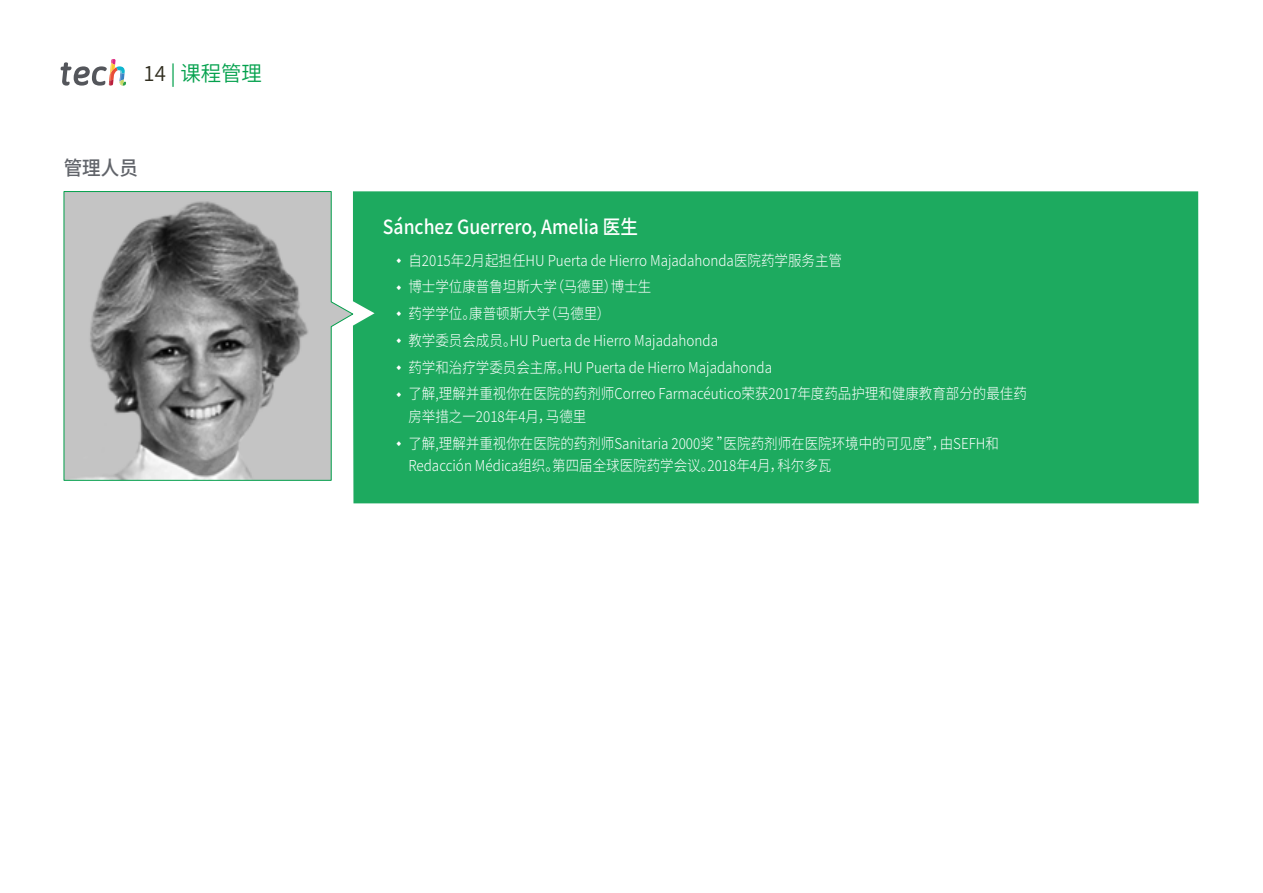
<style>
.page{position:relative;width:1263px;height:893px;background:#fff}
.page>*{position:absolute;margin:0;border:0;box-sizing:border-box;transform-origin:0 0}
.t1{font:21px "Source Han Sans CN";color:#04a14d}
.t2{font:500 19.5px "Source Han Sans CN";color:#fff;scale:.9 1}
.t3{font:500 19.5px "Source Han Sans CN";color:#61646a;scale:.95 1}
.t4{font:300 15px/26.7px "Source Han Sans CN";color:#fff;scale:.9 1}
.s1{color:#312e20}
</style>
<div class="page">
<div style="left:353px;top:191px;width:846px;height:312px;background:#1daa5f"></div>
<svg style="left:61px;top:59px;width:65px;height:27px"></svg>
<svg style="left:64px;top:191px;width:289px;height:290px;background:#9fa1a0"></svg>
<svg style="left:397px;top:258px;width:4px;height:5px"></svg>
<svg style="left:397px;top:285px;width:4px;height:5px"></svg>
<svg style="left:397px;top:311px;width:4px;height:5px"></svg>
<svg style="left:397px;top:338px;width:4px;height:5px"></svg>
<svg style="left:397px;top:365px;width:4px;height:5px"></svg>
<svg style="left:397px;top:392px;width:4px;height:5px"></svg>
<svg style="left:397px;top:441px;width:4px;height:5px"></svg>
<h1 class="t1" style="left:144px;top:61px;width:120px"><span class="s1">14</span> | 课程管理</h1>
<h2 class="t3" style="left:64px;top:157px;width:80px">管理人员</h2>
<h2 class="t2" style="left:383px;top:216px;width:285px">Sánchez Guerrero, Amelia 医生</h2>
<p class="t4" style="left:408px;top:247px;width:689px">自2015年2月起担任HU Puerta de Hierro Majadahonda医院药学服务主管<br>博士学位康普鲁坦斯大学（马德里）博士生<br>药学学位。康普顿斯大学（马德里）<br>教学委员会成员。HU Puerta de Hierro Majadahonda<br>药学和治疗学委员会主席。HU Puerta de Hierro Majadahonda<br>了解,理解并重视你在医院的药剂师Correo Farmacéutico荣获2017年度药品护理和健康教育部分的最佳药</p>
<p class="t4" style="left:408px;top:403px;width:658px">房举措之一2018年4月，马德里<br>了解,理解并重视你在医院的药剂师Sanitaria 2000奖 ”医院药剂师在医院环境中的可见度”，由SEFH和</p>
<p class="t4" style="left:408px;top:453px;width:471px">Redacción Médica组织。第四届全球医院药学会议。2018年4月，科尔多瓦</p>
</div>
